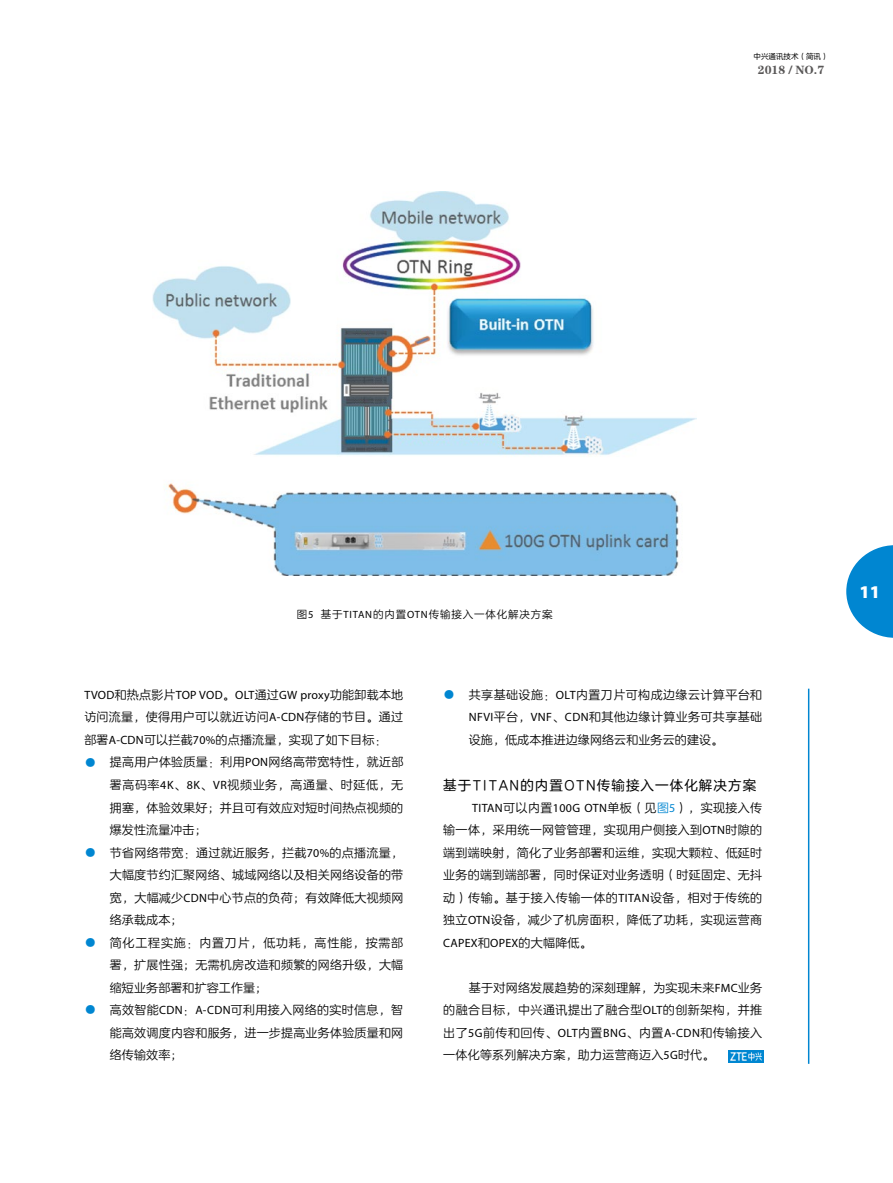
<style>
.page{position:relative;width:893px;height:1183px;background:#fff}
.page>*{position:absolute;margin:0;border:0;box-sizing:border-box;transform-origin:0 0}
.t1{font:900 18px "Myriad Pro";color:#fff}
.t2{font:13.5px "FZLANTY JW GB1 0";letter-spacing:.08em;color:#000}
.t3{font:12px/22.5px "FZLANTY XIJW GB1 0";letter-spacing:.025em;color:#000;text-align:justify}
.t4{font:12px "Myriad Pro";letter-spacing:.02em;color:#000}
.t5{font:12px "FZCHYFW GB1 0";color:#595757}
.t6{font:10.5px "FZLANTY XIJW GB1 0";letter-spacing:.08em;color:#000}
.t7{font:7.5px "FZLANTY JW GB1 0";color:#000}
.s1{font-family:"Myriad Pro"}
.s2{font-family:"FZLANTY XIJW GB1 0"}
.s3{font-family:"Adobe Song Std";font-weight:300;color:#0086d1}
.s4{color:#0086d1}
.s5{font-family:"Myriad Pro";color:#0086d1}
</style>
<div class="page">
<svg style="left:846px;top:545px;width:47px;height:92px"></svg>
<hr style="left:808px;top:688px;width:1px;height:375px;background:#0086d1">
<img style="left:728px;top:1050px;width:35px;height:12px">
<img style="left:153px;top:191px;width:544px;height:384px">
<p class="t7" style="left:754px;top:52px;width:76px">中兴通讯技术（简讯）</p>
<p class="t5" style="left:758px;top:63px;width:68px">2018 / NO.7</p>
<p class="t6" style="left:297px;top:608px;width:257px">图<span class="s1">5</span> 基于<span class="s1">TITAN</span>的内置<span class="s1">OTN</span>传输接入一体化解决方案</p>
<p class="t4" style="left:84px;top:687px;width:320px">TVOD<span class="s2">和热点影片</span>TOP VOD<span class="s2">。</span>OLT<span class="s2">通过</span>GW proxy<span class="s2">功能卸载本地</span></p>
<p class="t3" style="left:84px;top:706px;width:320px">访问流量，使得用户可以就近访问<span class="s1">A-CDN</span>存储的节目。通过部署<span class="s1">A-CDN</span>可以拦截<span class="s1">70%</span>的点播流量，实现了如下目标：</p>
<p class="t3" style="left:110px;top:751px;width:295px;text-indent:-26px"><span class="s3">●</span> 提高用户体验质量：利用<span class="s1">PON</span>网络高带宽特性，就近部署高码率<span class="s1">4K</span>、<span class="s1">8K</span>、<span class="s1">VR</span>视频业务，高通量、时延低，无拥塞，体验效果好；并且可有效应对短时间热点视频的爆发性流量冲击；</p>
<p class="t3" style="left:110px;top:841px;width:295px;text-indent:-26px"><span class="s3">●</span> 节省网络带宽：通过就近服务，拦截<span class="s1">70%</span>的点播流量，大幅度节约汇聚网络、城域网络以及相关网络设备的带宽，大幅减少<span class="s1">CDN</span>中心节点的负荷；有效降低大视频网络承载成本；</p>
<p class="t3" style="left:110px;top:931px;width:295px;text-indent:-26px"><span class="s3">●</span> 简化工程实施：内置刀片，低功耗，高性能，按需部署，扩展性强；无需机房改造和频繁的网络升级，大幅缩短业务部署和扩容工作量；</p>
<p class="t3" style="left:110px;top:998px;width:295px;text-indent:-26px"><span class="s3">●</span> 高效智能<span class="s1">CDN</span>：<span class="s1">A-CDN</span>可利用接入网络的实时信息，智能高效调度内容和服务，进一步提高业务体验质量和网络传输效率；</p>
<p class="t3" style="left:469px;top:683px;width:295px;text-indent:-26px"><span class="s3">●</span> 共享基础设施：<span class="s1">OLT</span>内置刀片可构成边缘云计算平台和<span class="s1">NFVI</span>平台，<span class="s1">VNF</span>、<span class="s1">CDN</span>和其他边缘计算业务可共享基础设施，低成本推进边缘网络云和业务云的建设。</p>
<p class="t2" style="left:443px;top:778px;width:314px">基于TITAN的内置OTN传输接入一体化解决方案</p>
<p class="t3" style="left:443px;top:796px;width:320px;text-indent:29px"><span class="s1">TITAN</span>可以内置<span class="s1">100G OTN</span>单板（见<span class="s4">图</span><span class="s5">5</span>），实现接入传输一体，采用统一网管管理，实现用户侧接入到<span class="s1">OTN</span>时隙的端到端映射，简化了业务部署和运维，实现大颗粒、低延时业务的端到端部署，同时保证对业务透明（时延固定、无抖动）传输。基于接入传输一体的<span class="s1">TITAN</span>设备，相对于传统的独立<span class="s1">OTN</span>设备，减少了机房面积，降低了功耗，实现运营商</p>
<p class="t4" style="left:443px;top:934px;width:150px">CAPEX<span class="s2">和</span>OPEX<span class="s2">的大幅降低。</span></p>
<p class="t3" style="left:443px;top:976px;width:320px;text-indent:26px">基于对网络发展趋势的深刻理解，为实现未来<span class="s1">FMC</span>业务的融合目标，中兴通讯提出了融合型<span class="s1">OLT</span>的创新架构，并推出了<span class="s1">5G</span>前传和回传、<span class="s1">OLT</span>内置<span class="s1">BNG</span>、内置<span class="s1">A-CDN</span>和传输接入一体化等系列解决方案，助力运营商迈入<span class="s1">5G</span>时代。</p>
<h1 class="t1" style="left:860px;top:581px;width:22px">11</h1>
</div>
